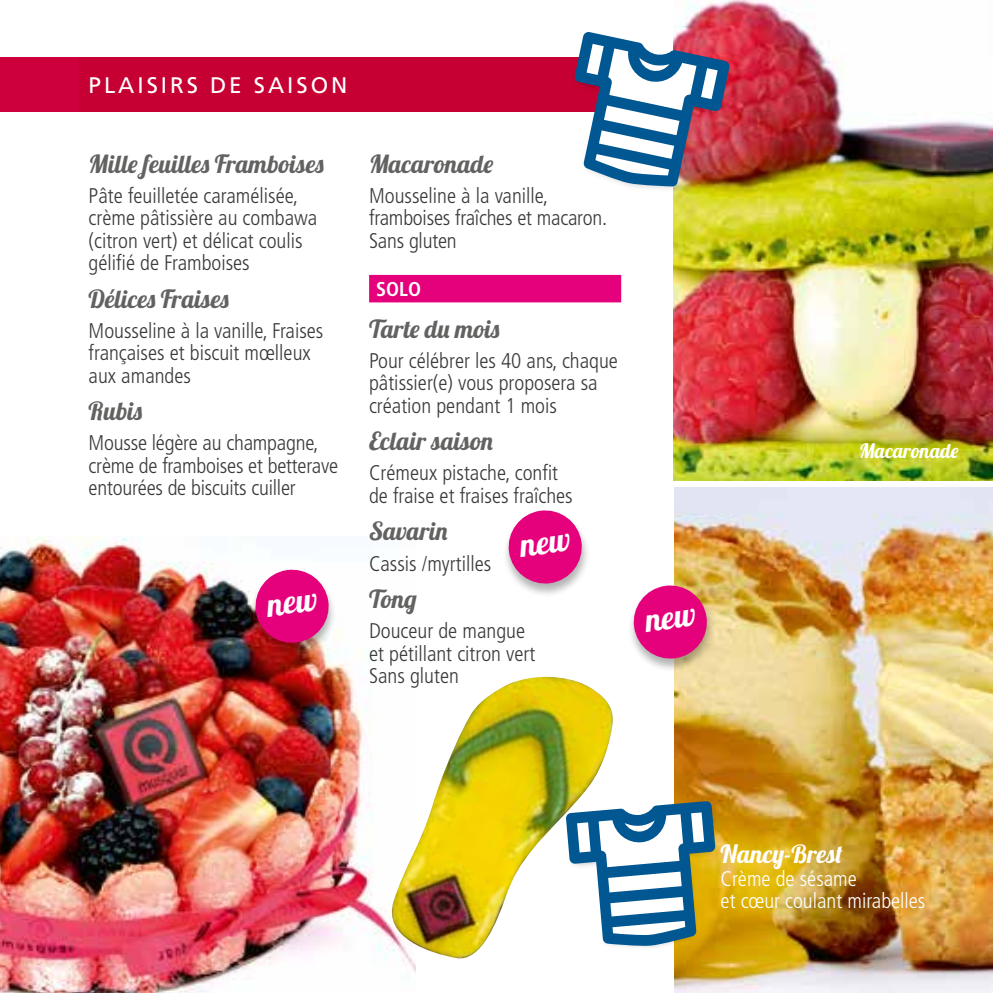
<style>
.page{position:relative;width:993px;height:993px;background:#fff}
.page>*{position:absolute;margin:0;border:0;box-sizing:border-box;transform-origin:0 0}
.t1{font:25px "Lobster 1.4";color:#626261}
.t2{font:25px "Lobster 1.4";letter-spacing:.01em;color:#fff}
.t3{font:22.5px "Frutiger";letter-spacing:.13em;color:#fff}
.t4{font:300 condensed 21.25px/22.5px "Frutiger";color:#3a3a39}
.t5{font:300 condensed 21.25px/22.5px "Frutiger";color:#fff}
.t6{font:20px "Lobster 1.4";color:#fff}
.t7{font:700 condensed 20px "Frutiger";color:#fff}
</style>
<div class="page">
<img style="left:0;top:536px;width:415px;height:456px">
<img style="left:673px;top:0;width:319px;height:480px">
<div style="left:249px;top:569px;width:87px;height:87px;background:#000;opacity:.3"></div>
<div style="left:369px;top:275px;width:252px;height:27px;background:#e5007c"></div>
<div style="left:502px;top:510px;width:87px;height:87px;background:#000;opacity:.3"></div>
<img style="left:674px;top:488px;width:318px;height:504px">
<div style="left:0;top:57px;width:673px;height:54px;background:#c60032"></div>
<div style="left:571px;top:33px;width:163px;height:160px;background:#000;opacity:.35"></div>
<svg style="left:574px;top:31px;width:155px;height:155px"></svg>
<div style="left:627px;top:585px;width:87px;height:87px;background:#000;opacity:.3"></div>
<img style="left:382px;top:676px;width:231px;height:286px">
<div style="left:566px;top:801px;width:152px;height:149px;background:#000;opacity:.35"></div>
<svg style="left:565px;top:800px;width:150px;height:146px"></svg>
<svg style="left:253px;top:567px;width:78px;height:78px"></svg>
<svg style="left:506px;top:510px;width:78px;height:75px"></svg>
<svg style="left:631px;top:583px;width:78px;height:77px;background:#e3408c"></svg>
<p class="t3" style="left:89px;top:72px;width:260px">PLAISIRS DE SAISON</p>
<p class="t1" style="left:89px;top:147px;width:236px">Mille feuilles Framboises</p>
<p class="t4" style="left:89px;top:184px;width:230px">Pâte feuilletée caramélisée, crème pâtissière au combawa (citron vert) et délicat coulis gélifié de Framboises</p>
<p class="t1" style="left:89px;top:282px;width:141px">Délices Fraises</p>
<p class="t4" style="left:89px;top:319px;width:236px">Mousseline à la vanille, Fraises françaises et biscuit mœlleux aux amandes</p>
<p class="t1" style="left:89px;top:395px;width:55px">Rubis</p>
<p class="t4" style="left:89px;top:432px;width:251px">Mousse légère au champagne, crème de framboises et betterave entourées de biscuits cuiller</p>
<p class="t1" style="left:369px;top:147px;width:126px">Macaronade</p>
<p class="t4" style="left:369px;top:184px;width:240px">Mousseline à la vanille, framboises fraîches et macaron.<br>Sans gluten</p>
<p class="t7" style="left:376px;top:277px;width:46px">SOLO</p>
<p class="t1" style="left:369px;top:312px;width:132px">Tarte du mois</p>
<p class="t4" style="left:369px;top:349px;width:250px">Pour célébrer les 40 ans, chaque pâtissier(e) vous proposera sa création pendant 1 mois</p>
<p class="t1" style="left:369px;top:425px;width:125px">Eclair saison</p>
<p class="t4" style="left:369px;top:462px;width:205px">Crémeux pistache, confit de fraise et fraises fraîches</p>
<p class="t1" style="left:369px;top:515px;width:80px">Savarin</p>
<p class="t4" style="left:369px;top:552px;width:124px">Cassis /myrtilles</p>
<p class="t1" style="left:369px;top:582px;width:49px">Tong</p>
<p class="t4" style="left:369px;top:619px;width:168px">Douceur de mangue et pétillant citron vert<br>Sans gluten</p>
<p class="t6" style="left:858px;top:437px;width:101px">Macaronade</p>
<p class="t2" style="left:720px;top:837px;width:124px">Nancy-Brest</p>
<p class="t5" style="left:720px;top:867px;width:206px">Crème de sésame<br>et cœur coulant mirabelles</p>
</div>
